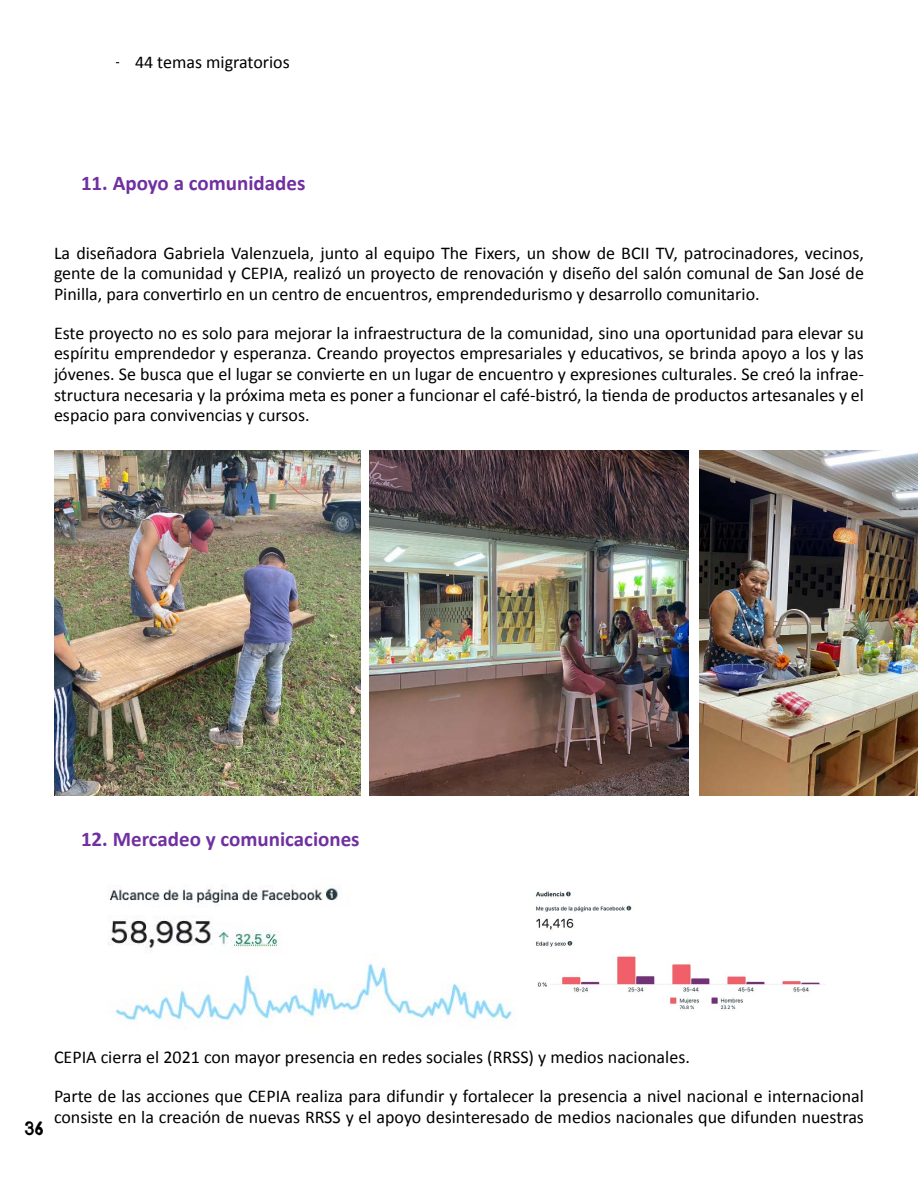
<style>
.page{position:relative;width:918px;height:1188px;background:#fff}
.page>*{position:absolute;margin:0;border:0;box-sizing:border-box;transform-origin:0 0}
.t1{font:700 21px "Calibri";color:#7030a0}
.t2{font:18px/20.7px "Calibri";color:#000;text-align:justify}
.t3{font:18px "Chelsea Market";color:#000}
</style>
<div class="page">
<img style="left:108px;top:885px;width:405px;height:144px">
<img style="left:535px;top:891px;width:290px;height:119px">
<img style="left:54px;top:451px;width:307px;height:345px">
<img style="left:369px;top:451px;width:319px;height:345px">
<img style="left:699px;top:451px;width:219px;height:345px">
<p class="t2" style="left:108px;top:50px;width:183px">• 44 temas migratorios</p>
<p class="t1" style="left:81px;top:170px;width:226px">11. Apoyo a comunidades</p>
<p class="t2" style="left:54px;top:241px;width:811px">La diseñadora Gabriela Valenzuela, junto al equipo The Fixers, un show de BCII TV, patrocinadores, vecinos, gente de la comunidad y CEPIA, realizó un proyecto de renovación y diseño del salón comunal de San José de Pinilla, para convertirlo en un centro de encuentros, emprendedurismo y desarrollo comunitario.</p>
<p class="t2" style="left:54px;top:321px;width:811px">Este proyecto no es solo para mejorar la infraestructura de la comunidad, sino una oportunidad para elevar su espíritu emprendedor y esperanza. Creando proyectos empresariales y educativos, se brinda apoyo a los y las jóvenes. Se busca que el lugar se convierte en un lugar de encuentro y expresiones culturales. Se creó la infrae&shy;structura necesaria y la próxima meta es poner a funcionar el café-bistró, la tienda de productos artesanales y el espacio para convivencias y cursos.</p>
<p class="t1" style="left:81px;top:826px;width:280px">12. Mercadeo y comunicaciones</p>
<p class="t3" style="left:25px;top:1117px;width:20px">36</p>
<p class="t2" style="left:54px;top:1037px;width:811px;line-height:38.7px">CEPIA cierra el 2021 con mayor presencia en redes sociales (RRSS) y medios nacionales.<br>Parte de las acciones que CEPIA realiza para difundir y fortalecer la presencia a nivel nacional e internacional</p>
<p class="t2" style="left:54px;top:1106px;width:811px">consiste en la creación de nuevas RRSS y el apoyo desinteresado de medios nacionales que difunden nuestras</p>
</div>
